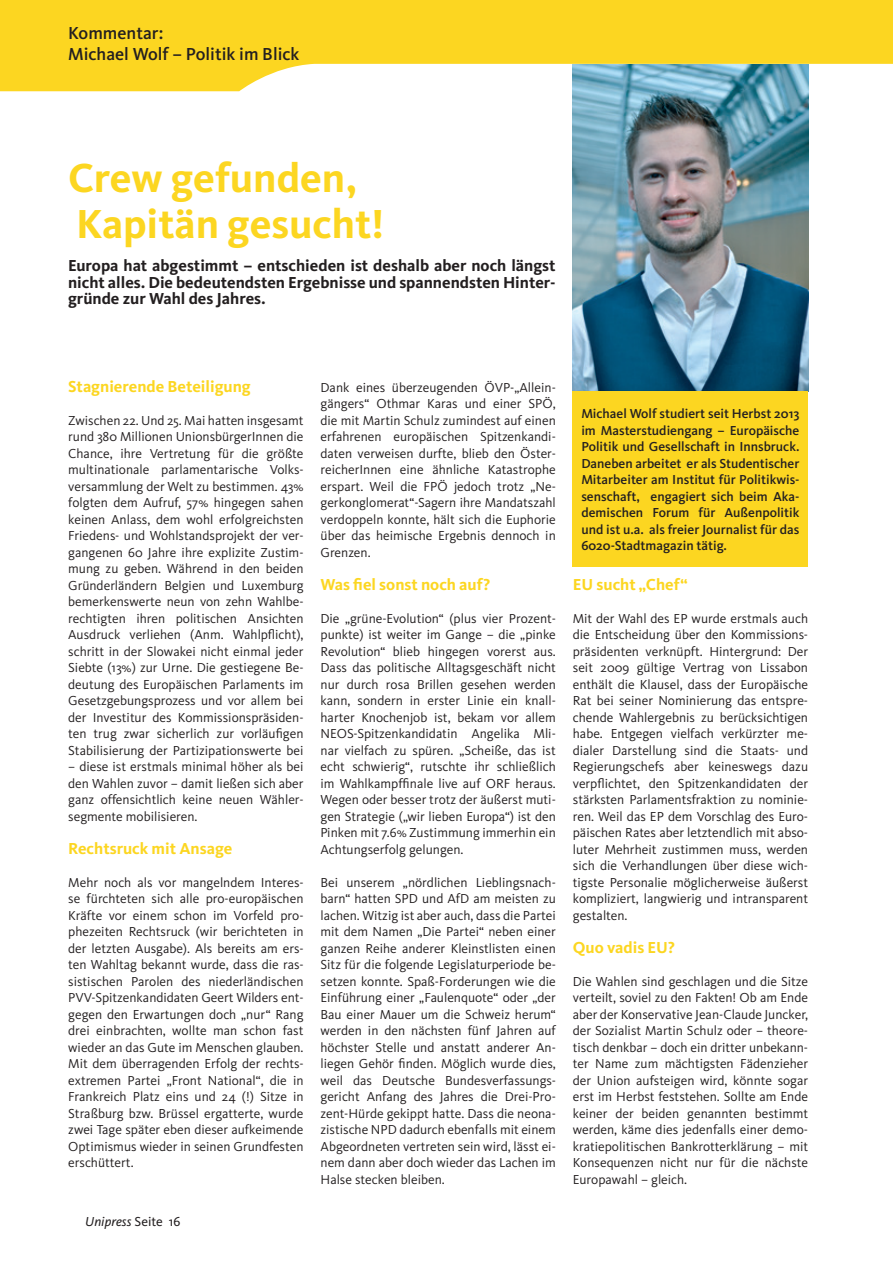
<style>
.page{position:relative;width:893px;height:1263px;background:#fff}
.page>*{position:absolute;margin:0;border:0;box-sizing:border-box;transform-origin:0 0}
.t1{font:700 42px/46.5px "Kievit";color:#fcd621}
.t2{font:500 18px/21.6px "Kievit";color:#231f20}
.t3{font:700 16.5px/16.5px "Kievit";color:#231f20;text-align:justify}
.t4{font:700 16.5px "Kievit";color:#fcd621}
.t5{font:13.5px/16.5px "Kievit";color:#231f20;text-align:justify}
.t6{font:500 13.5px/16.5px "Kievit";color:#231f20;text-align:justify}
.t7{font:italic 13.5px "Kievit";color:#231f20}
.s1{font-style:normal}
</style>
<div class="page">
<svg style="left:0;top:0;width:893px;height:91px;background:#fbdb41"></svg>
<img style="left:573px;top:65px;width:235px;height:327px">
<div style="left:573px;top:392px;width:235px;height:175px;background:#fcd621"></div>
<h2 class="t2" style="left:68px;top:22px;width:233px">Kommentar:<br>Michael Wolf – Politik im Blick</h2>
<h1 class="t1" style="left:68px;top:154px;width:318px">Crew gefunden,<br>Kapitän gesucht!</h1>
<p class="t3" style="left:68px;top:257px;width:489px">Europa hat abgestimmt – entschieden ist deshalb aber noch längst nicht alles. Die bedeutendsten Ergebnisse und spannendsten Hinter&shy;gründe zur Wahl des Jahres.</p>
<p class="t4" style="left:68px;top:376px;width:184px">Stagnierende Beteiligung</p>
<p class="t5" style="left:68px;top:412px;width:237px">Zwischen 22. Und 25. Mai hatten insgesamt rund 380 Millionen UnionsbürgerInnen die Chance, ihre Vertretung für die größte multinationale parlamentarische Volks&shy;versammlung der Welt zu bestimmen. 43% folgten dem Aufruf, 57% hingegen sahen keinen Anlass, dem wohl erfolgreichsten Friedens- und Wohlstandsprojekt der ver&shy;gangenen 60 Jahre ihre explizite Zustim&shy;mung zu geben. Während in den beiden Gründerländern Belgien und Luxemburg bemerkenswerte neun von zehn Wahlbe&shy;rechtigten ihren politischen Ansichten Ausdruck verliehen (Anm. Wahlpflicht), schritt in der Slowakei nicht einmal jeder Siebte (13%) zur Urne. Die gestiegene Be&shy;deutung des Europäischen Parlaments im Gesetzgebungsprozess und vor allem bei der Investitur des Kommissionspräsiden&shy;ten trug zwar sicherlich zur vorläufigen Stabilisierung der Partizipationswerte bei</p>
<p class="t5" style="left:68px;top:758px;width:237px">– diese ist erstmals minimal höher als bei den Wahlen zuvor – damit ließen sich aber ganz offensichtlich keine neuen Wähler&shy;segmente mobilisieren.</p>
<p class="t4" style="left:68px;top:838px;width:166px">Rechtsruck mit Ansage</p>
<p class="t5" style="left:68px;top:874px;width:237px">Mehr noch als vor mangelndem Interes&shy;se fürchteten sich alle pro-europäischen Kräfte vor einem schon im Vorfeld pro&shy;phezeiten Rechtsruck (wir berichteten in der letzten Ausgabe). Als bereits am ers&shy;ten Wahltag bekannt wurde, dass die ras&shy;sistischen Parolen des niederländischen PVV-Spitzenkandidaten Geert Wilders ent&shy;gegen den Erwartungen doch „nur“ Rang drei einbrachten, wollte man schon fast wieder an das Gute im Menschen glauben.<br>Mit dem überragenden Erfolg der rechts&shy;extremen Partei „Front National“, die in Frankreich Platz eins und 24 (!) Sitze in Straßburg bzw. Brüssel ergatterte, wurde zwei Tage später eben dieser aufkeimende Optimismus wieder in seinen Grundfesten erschüttert.</p>
<p class="t7" style="left:85px;top:1213px;width:97px">Unipress <span class="s1">Seite 16</span></p>
<p class="t5" style="left:321px;top:379px;width:237px">Dank eines überzeugenden ÖVP-„Allein&shy;gängers“ Othmar Karas und einer SPÖ, die mit Martin Schulz zumindest auf einen erfahrenen europäischen Spitzenkandi&shy;daten verweisen durfte, blieb den Öster&shy;reicherInnen eine ähnliche Katastrophe erspart. Weil die FPÖ jedoch trotz „Ne&shy;gerkonglomerat“-Sagern ihre Mandatszahl verdoppeln konnte, hält sich die Euphorie über das heimische Ergebnis dennoch in Grenzen.</p>
<p class="t4" style="left:321px;top:574px;width:171px">Was fiel sonst noch auf?</p>
<p class="t5" style="left:321px;top:610px;width:237px">Die „grüne-Evolution“ (plus vier Prozent&shy;punkte) ist weiter im Gange – die „pinke Revolution“ blieb hingegen vorerst aus.<br>Dass das politische Alltagsgeschäft nicht nur durch rosa Brillen gesehen werden kann, sondern in erster Linie ein knall&shy;harter Knochenjob ist, bekam vor allem NEOS-Spitzenkandidatin Angelika Mli&shy;nar vielfach zu spüren. „Scheiße, das ist echt schwierig“, rutschte ihr schließlich im Wahlkampffinale live auf ORF heraus.<br>Wegen oder besser trotz der äußerst muti&shy;gen Strategie („wir lieben Europa“) ist den Pinken mit 7.6% Zustimmung immerhin ein Achtungserfolg gelungen.</p>
<p class="t5" style="left:321px;top:874px;width:237px">Bei unserem „nördlichen Lieblingsnach&shy;barn“ hatten SPD und AfD am meisten zu lachen. Witzig ist aber auch, dass die Partei mit dem Namen „Die Partei“ neben einer ganzen Reihe anderer Kleinstlisten einen Sitz für die folgende Legislaturperiode be&shy;setzen konnte. Spaß-Forderungen wie die Einführung einer „Faulenquote“ oder „der Bau einer Mauer um die Schweiz herum“ werden in den nächsten fünf Jahren auf höchster Stelle und anstatt anderer An&shy;liegen Gehör finden. Möglich wurde dies, weil das Deutsche Bundesverfassungs&shy;gericht Anfang des Jahres die Drei-Pro&shy;zent-Hürde gekippt hatte. Dass die neona&shy;zistische NPD dadurch ebenfalls mit einem Abgeordneten vertreten sein wird, lässt ei&shy;nem dann aber doch wieder das Lachen im Halse stecken bleiben.</p>
<p class="t6" style="left:581px;top:405px;width:220px">Michael Wolf studiert seit Herbst 2013 im Masterstudiengang – Europäische Politik und Gesellschaft in Innsbruck.<br>Daneben arbeitet er als Studentischer Mitarbeiter am Institut für Politikwis&shy;senschaft, engagiert sich beim Aka&shy;demischen Forum für Außenpolitik und ist u.a. als freier Journalist für das 6020-Stadtmagazin tätig.</p>
<p class="t4" style="left:573px;top:574px;width:116px">EU sucht „Chef“</p>
<p class="t5" style="left:573px;top:610px;width:237px">Mit der Wahl des EP wurde erstmals auch die Entscheidung über den Kommissions&shy;präsidenten verknüpft. Hintergrund: Der seit 2009 gültige Vertrag von Lissabon enthält die Klausel, dass der Europäische Rat bei seiner Nominierung das entspre&shy;chende Wahlergebnis zu berücksichtigen habe. Entgegen vielfach verkürzter me&shy;dialer Darstellung sind die Staats- und Regierungschefs aber keineswegs dazu verpflichtet, den Spitzenkandidaten der stärksten Parlamentsfraktion zu nominie&shy;ren. Weil das EP dem Vorschlag des Euro&shy;päischen Rates aber letztendlich mit abso&shy;luter Mehrheit zustimmen muss, werden sich die Verhandlungen über diese wich&shy;tigste Personalie möglicherweise äußerst kompliziert, langwierig und intransparent gestalten.</p>
<p class="t4" style="left:573px;top:937px;width:103px">Quo vadis EU?</p>
<p class="t5" style="left:573px;top:973px;width:237px">Die Wahlen sind geschlagen und die Sitze verteilt, soviel zu den Fakten! Ob am Ende aber der Konservative Jean-Claude Juncker, der Sozialist Martin Schulz oder – theore&shy;tisch denkbar – doch ein dritter unbekann&shy;ter Name zum mächtigsten Fädenzieher der Union aufsteigen wird, könnte sogar erst im Herbst feststehen. Sollte am Ende keiner der beiden genannten bestimmt werden, käme dies jedenfalls einer demo&shy;kratiepolitischen Bankrotterklärung – mit Konsequenzen nicht nur für die nächste Europawahl – gleich.</p>
</div>
